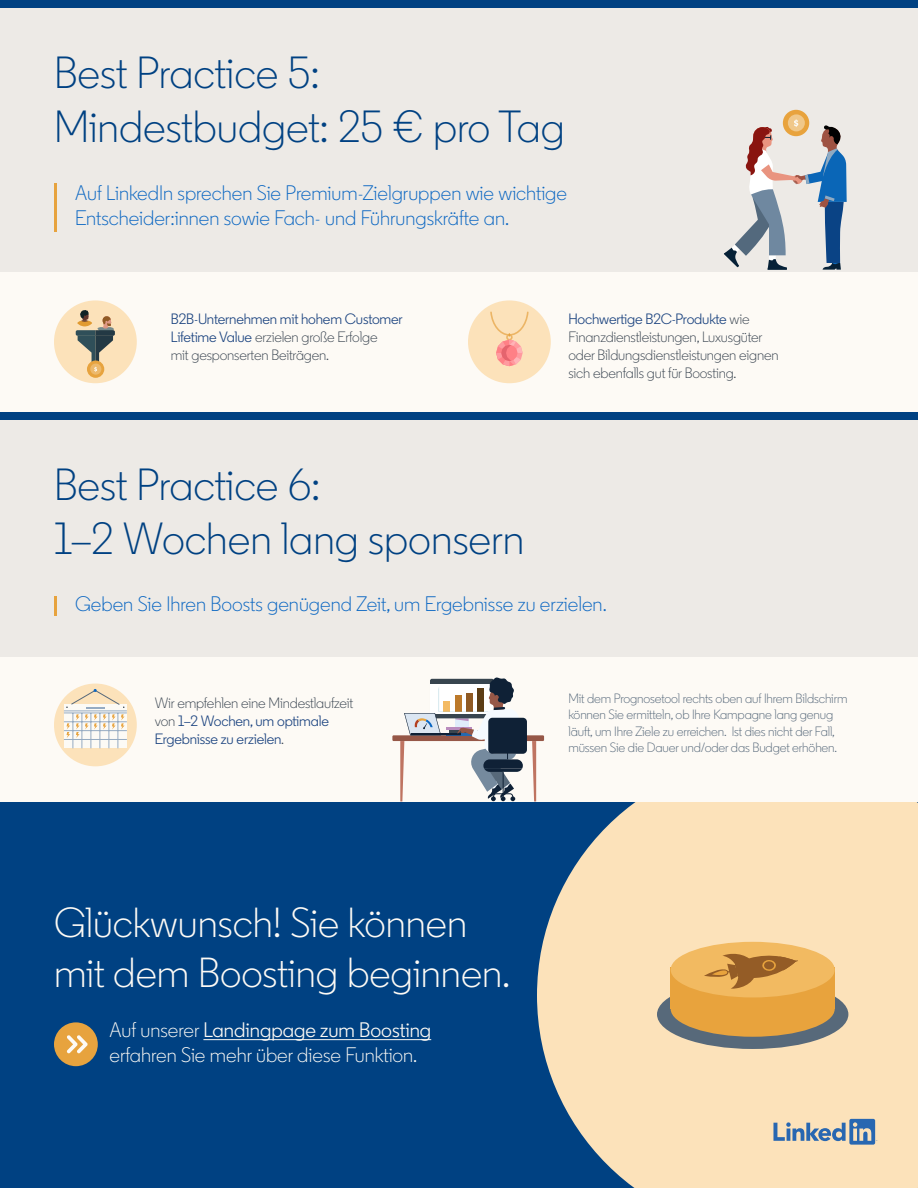
<style>
.page{position:relative;width:918px;height:1188px;background:#fdfaf5}
.page>*{position:absolute;margin:0;border:0;box-sizing:border-box;transform-origin:0 0}
.t1{font:300 45px/54px "Community";color:#004182}
.t2{font:300 42px/50.4px "Community";color:#fdfaf5}
.t3{font:300 21px/25.2px "Community";color:#0a66c2}
.t4{font:300 21px/25.2px "Community";color:#fdfaf5}
.t5{font:300 15px/18px "Community";letter-spacing:-.01em;color:#38434f}
.t6{font:15px/18px "Community";letter-spacing:-.01em;color:#1c4480}
.t7{font:300 13.5px/16.2px "Community";letter-spacing:-.01em;color:#56687a}
.s1{font-weight:400;color:#1c4480}
.s2{font-weight:300;color:#38434f}
.s3{font-weight:400}
</style>
<div class="page">
<div style="left:0;top:0;width:918px;height:272px;background:#edeae6"></div>
<div style="left:0;top:803px;width:918px;height:385px;background:#004182"></div>
<svg style="left:537px;top:803px;width:381px;height:385px;background:#e5d3b5"></svg>
<div style="left:0;top:412px;width:918px;height:245px;background:#edeae6"></div>
<div style="left:0;top:412px;width:918px;height:7px;background:#004182"></div>
<div style="left:657px;top:980px;width:191px;height:69px;background:#57697a;border-radius:50%"></div>
<div style="left:671px;top:981px;width:164px;height:56px;background:#e8a33d;border-radius:50%"></div>
<div style="left:671px;top:967px;width:164px;height:42px;background:#e8a33d"></div>
<div style="left:671px;top:942px;width:164px;height:55px;background:#f2ba61;border-radius:50%"></div>
<svg style="left:704px;top:953px;width:94px;height:36px"></svg>
<div style="left:0;top:0;width:918px;height:7px;background:#004182"></div>
<hr style="left:54px;top:183px;width:3px;height:48px;background:#e7a33e">
<svg style="left:773px;top:1119px;width:104px;height:26px;background:#a2aeb6"></svg>
<hr style="left:54px;top:596px;width:3px;height:20px;background:#e7a33e">
<hr style="left:203px;top:1039px;width:228px;height:1px;background:#fdfaf5">
<div style="left:54px;top:1022px;width:44px;height:44px;background:#e7a33e;border-radius:50%"></div>
<svg style="left:67px;top:1035px;width:21px;height:18px"></svg>
<div style="left:54px;top:300px;width:83px;height:83px;background:#fce2ba;border-radius:50%"></div>
<div style="left:87px;top:361px;width:17px;height:17px;background:#e7a33e;border-radius:50%"></div>
<div style="left:90px;top:364px;width:11px;height:11px;background:#edb96c;border-radius:50%"></div>
<svg style="left:76px;top:310px;width:39px;height:62px"></svg>
<div style="left:54px;top:684px;width:83px;height:82px;background:#fce2ba;border-radius:50%"></div>
<svg style="left:64px;top:705px;width:63px;height:43px"></svg>
<hr style="left:73px;top:713px;width:1px;height:35px;background:#96abc2">
<hr style="left:82px;top:713px;width:1px;height:35px;background:#96abc2">
<hr style="left:91px;top:713px;width:1px;height:35px;background:#96abc2">
<hr style="left:100px;top:713px;width:1px;height:35px;background:#96abc2">
<hr style="left:109px;top:713px;width:1px;height:35px;background:#96abc2">
<hr style="left:118px;top:713px;width:1px;height:35px;background:#96abc2">
<hr style="left:64px;top:713px;width:63px;height:1px;background:#96abc2">
<hr style="left:64px;top:711px;width:63px;height:1px;background:#96abc2">
<hr style="left:64px;top:722px;width:63px;height:1px;background:#96abc2">
<hr style="left:64px;top:730px;width:63px;height:1px;background:#96abc2">
<hr style="left:64px;top:739px;width:63px;height:1px;background:#96abc2">
<svg style="left:67px;top:723px;width:3px;height:15px"></svg>
<svg style="left:76px;top:714px;width:49px;height:24px"></svg>
<div style="left:468px;top:300px;width:83px;height:83px;background:#fce2ba;border-radius:50%"></div>
<svg style="left:66px;top:689px;width:58px;height:19px"></svg>
<svg style="left:490px;top:312px;width:39px;height:54px"></svg>
<div style="left:392px;top:735px;width:152px;height:6px;background:#965747"></div>
<svg style="left:532px;top:741px;width:4px;height:60px"></svg>
<div style="left:488px;top:718px;width:39px;height:36px;background:#0f2136;border-radius:4px"></div>
<svg style="left:400px;top:677px;width:123px;height:124px"></svg>
<div style="left:783px;top:110px;width:26px;height:26px;background:#e8a33d;border-radius:50%"></div>
<div style="left:788px;top:114px;width:17px;height:17px;background:#f0c88a;border-radius:50%"></div>
<svg style="left:724px;top:119px;width:123px;height:151px"></svg>
<h1 class="t1" style="left:54px;top:46px;width:513px">Best Practice 5:<br>Mindestbudget: 25 € pro Tag</h1>
<h3 class="t3" style="left:75px;top:180px;width:494px">Auf LinkedIn sprechen Sie Premium-Zielgruppen wie wichtige<br>Entscheider:innen sowie Fach- und Führungskräfte an.</h3>
<p class="t5" style="left:171px;top:310px;width:233px"><span class="s1">B2B-Unternehmen mit hohem Customer<br>Lifetime Value</span> erzielen große Erfolge<br>mit gesponserten Beiträgen.</p>
<p class="t5" style="left:568px;top:310px;width:212px"><span class="s1">Hochwertige B2C-Produkte</span> wie Finanzdienstleistungen, Luxusgüter oder Bildungsdienstleistungen eignen sich ebenfalls gut für Boosting.</p>
<h1 class="t1" style="left:54px;top:457px;width:472px">Best Practice 6:<br>1–2 Wochen lang sponsern</h1>
<h3 class="t3" style="left:75px;top:592px;width:533px">Geben Sie Ihren Boosts genügend Zeit, um Ergebnisse zu erzielen.</h3>
<p class="t6" style="left:155px;top:694px;width:200px"><span class="s2">Wir empfehlen eine Mindestlaufzeit von</span> 1–2 Wochen, um optimale<br>Ergebnisse zu erzielen<span class="s2">.</span></p>
<p class="t7" style="left:568px;top:690px;width:281px">Mit dem Prognosetool rechts oben auf Ihrem Bildschirm können Sie ermitteln, ob Ihre Kampagne lang genug läuft, um Ihre Ziele zu erreichen. Ist dies nicht der Fall, müssen Sie die Dauer und/oder das Budget erhöhen.</p>
<h2 class="t2" style="left:54px;top:897px;width:458px">Glückwunsch! Sie können mit dem Boosting beginnen.</h2>
<h3 class="t4" style="left:110px;top:1017px;width:323px">Auf unserer <span class="s3">Landingpage zum Boosting </span>erfahren Sie mehr über diese Funktion.</h3>
</div>
